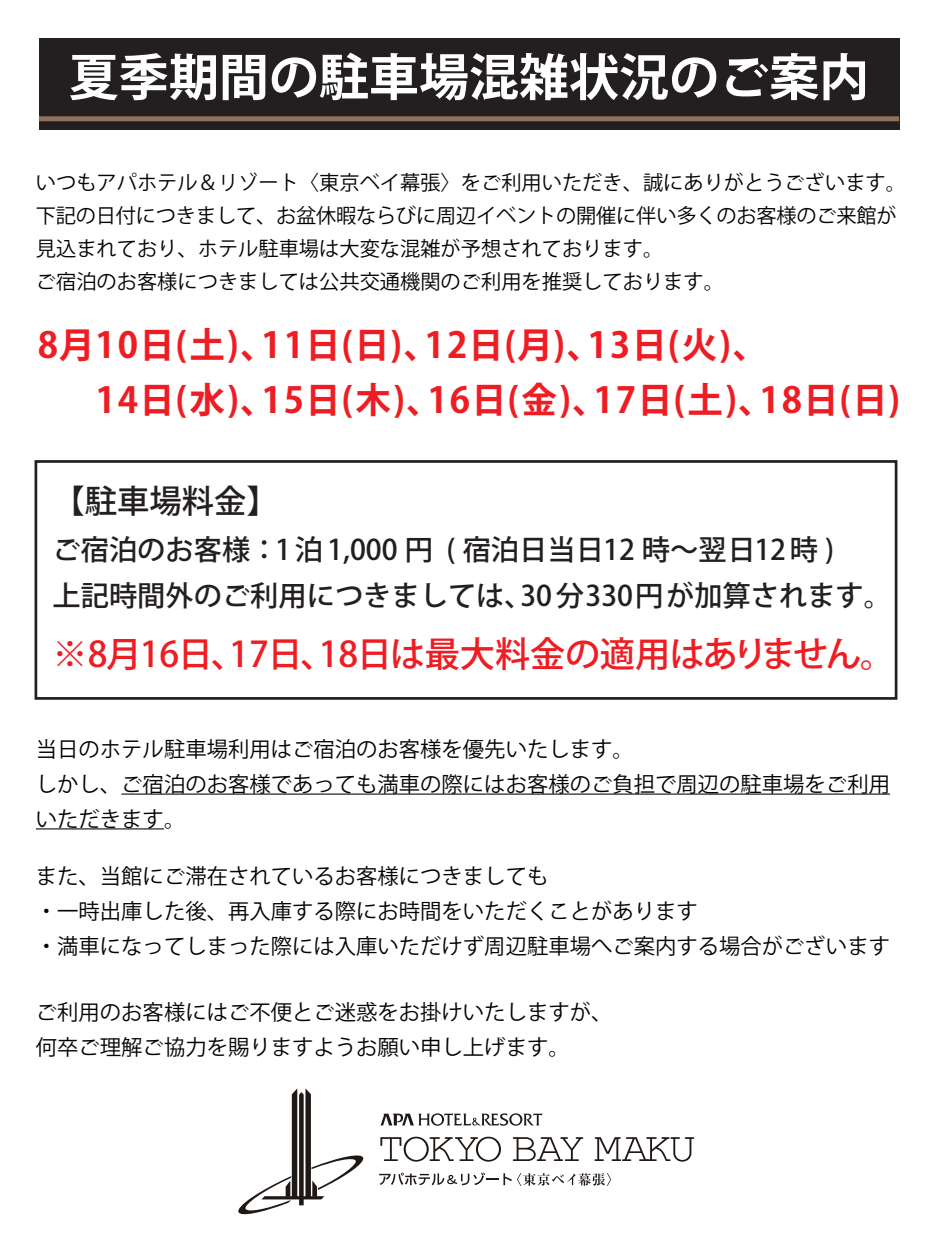
<style>
.page{position:relative;width:938px;height:1250px;background:#fff}
.page>*{position:absolute;margin:0;border:0;box-sizing:border-box;transform-origin:0 0}
.t1{font:700 50px "Koz Go Pro";color:#fff}
.t2{font:700 35.5px/55.9px "Koz Go Pro";letter-spacing:.03em;color:#ee1d23}
.t3{font:500 35.12px "Koz Go Pro";letter-spacing:-.025em;color:#ee1d23}
.t4{font:500 32.38px "Koz Go Pro";color:#231f20}
.t5{font:500 28.25px/45.8px "Koz Go Pro";color:#231f20}
.t6{font:21.38px/34.9px "Koz Go Pro";color:#030303}
.t7{font:20.25px/33px "Koz Go Pro";color:#030303}
</style>
<div class="page">
<div style="left:39px;top:38px;width:860px;height:92px;background:#231f20"></div>
<div style="left:39px;top:116px;width:860px;height:5px;background:#8e715a"></div>
<div style="left:35px;top:460px;width:862px;height:240px;border:3px solid #231f20"></div>
<hr style="left:121px;top:794px;width:769px;height:1px;background:#030303">
<hr style="left:36px;top:828px;width:128px;height:1px;background:#030303">
<svg style="left:238px;top:1088px;width:126px;height:127px"></svg>
<svg style="left:380px;top:1113px;width:162px;height:13px"></svg>
<svg style="left:379px;top:1137px;width:315px;height:49px"></svg>
<h1 class="t1" style="left:69px;top:45px;width:801px">夏季期間の駐車場混雑状況のご案内</h1>
<p class="t7" style="left:36px;top:167px;width:871px">いつもアパホテル＆リゾート〈東京ベイ幕張〉をご利用いただき、誠にありがとうございます。下記の日付につきまして、お盆休暇ならびに周辺イベントの開催に伴い多くのお客様のご来館が見込まれており、ホテル駐車場は大変な混雑が予想されております。<br>ご宿泊のお客様につきましては公共交通機関のご利用を推奨しております。</p>
<h2 class="t2" style="left:38px;top:319px;width:864px">8月10日(土)、11日(日)、12日(月)、13日(火)、<br>　 14日(水)、15日(木)、16日(金)、17日(土)、18日(日)</h2>
<h3 class="t4" style="left:53px;top:480px;width:228px">【駐車場料金】</h3>
<h3 class="t5" style="left:53px;top:529px;width:841px">ご宿泊のお客様：1泊1,000 円 ( 宿泊日当日12 時～翌日12時 )<br>上記時間外のご利用につきましては、30分330円が加算されます。</h3>
<h3 class="t3" style="left:53px;top:632px;width:844px">※8月16日、17日、18日は最大料金の適用はありません。</h3>
<p class="t6" style="left:36px;top:732px;width:855px">当日のホテル駐車場利用はご宿泊のお客様を優先いたします。<br>しかし、ご宿泊のお客様であっても満車の際にはお客様のご負担で周辺の駐車場をご利用いただきます。</p>
<p class="t6" style="left:36px;top:859px;width:855px">また、当館にご滞在されているお客様につきましても<br>・一時出庫した後、再入庫する際にお時間をいただくことがあります<br>・満車になってしまった際には入庫いただけず周辺駐車場へご案内する場合がございます</p>
<p class="t6" style="left:36px;top:995px;width:578px">ご利用のお客様にはご不便とご迷惑をお掛けいたしますが、何卒ご理解ご協力を賜りますようお願い申し上げます。</p>
</div>
